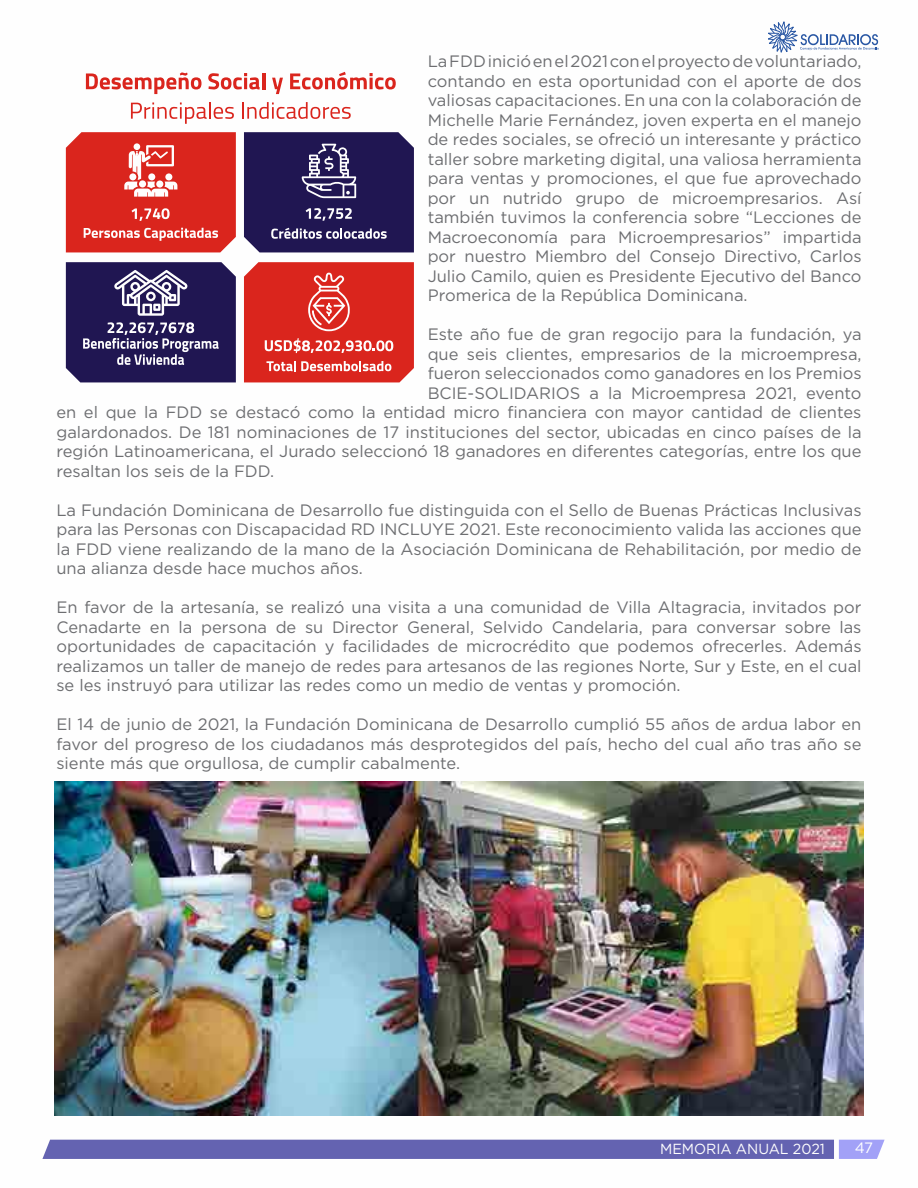
<style>
.page{position:relative;width:918px;height:1188px;background:#fff}
.page>*{position:absolute;margin:0;border:0;box-sizing:border-box;transform-origin:0 0}
.t1{font:16.5px/19.5px "Gotham";color:#6d6e71;text-align:justify}
.t2{font:15px "Gotham";color:#fff}
.t3{font:14.55px "Gotham";color:#fefefe}
</style>
<div class="page">
<div style="left:42px;top:1140px;width:843px;height:19px;background:#6463b1"></div>
<svg style="left:768px;top:21px;width:111px;height:32px"></svg>
<svg style="left:86px;top:72px;width:116px;height:22px"></svg>
<svg style="left:208px;top:73px;width:52px;height:16px"></svg>
<hr style="left:262px;top:73px;width:3px;height:16px;background:#da251d">
<svg style="left:272px;top:78px;width:11px;height:16px"></svg>
<svg style="left:290px;top:72px;width:106px;height:17px"></svg>
<svg style="left:131px;top:102px;width:103px;height:22px"></svg>
<svg style="left:242px;top:102px;width:109px;height:17px"></svg>
<svg style="left:244px;top:132px;width:170px;height:120px;background:#332a61"></svg>
<svg style="left:244px;top:262px;width:170px;height:120px;background:#dd3c35"></svg>
<svg style="left:66px;top:132px;width:170px;height:120px;background:#dd3c35"></svg>
<svg style="left:66px;top:262px;width:170px;height:120px;background:#3b3267"></svg>
<img style="left:54px;top:782px;width:810px;height:333px">
<p class="t1" style="left:428px;top:51px;width:435px">La FDD inició en el 2021 con el proyecto de voluntariado, contando en esta oportunidad con el aporte de dos valiosas capacitaciones. En una con la colaboración de Michelle Marie Fernández, joven experta en el manejo de redes sociales, se ofreció un interesante y práctico taller sobre marketing digital, una valiosa herramienta para ventas y promociones, el que fue aprovechado por un nutrido grupo de microempresarios. Así también tuvimos la conferencia sobre “Lecciones de Macroeconomía para Microempresarios” impartida por nuestro Miembro del Consejo Directivo, Carlos Julio Camilo, quien es Presidente Ejecutivo del Banco Promerica de la República Dominicana.</p>
<p class="t1" style="left:428px;top:324px;width:435px">Este año fue de gran regocijo para la fundación, ya</p>
<p class="t1" style="left:428px;top:344px;width:435px">que seis clientes, empresarios de la microempresa,</p>
<p class="t1" style="left:428px;top:363px;width:435px">fueron seleccionados como ganadores en los Premios</p>
<p class="t1" style="left:428px;top:383px;width:435px">BCIE-SOLIDARIOS a la Microempresa 2021, evento</p>
<p class="t1" style="left:56px;top:402px;width:807px">en el que la FDD se destacó como la entidad micro financiera con mayor cantidad de clientes</p>
<p class="t1" style="left:56px;top:422px;width:807px">galardonados. De 181 nominaciones de 17 instituciones del sector, ubicadas en cinco países de la</p>
<p class="t1" style="left:56px;top:441px;width:807px">región Latinoamericana, el Jurado seleccionó 18 ganadores en diferentes categorías, entre los que</p>
<p class="t1" style="left:56px;top:461px;width:219px">resaltan los seis de la FDD.</p>
<p class="t1" style="left:56px;top:500px;width:807px">La Fundación Dominicana de Desarrollo fue distinguida con el Sello de Buenas Prácticas Inclusivas para las Personas con Discapacidad RD INCLUYE 2021. Este reconocimiento valida las acciones que la FDD viene realizando de la mano de la Asociación Dominicana de Rehabilitación, por medio de una alianza desde hace muchos años.</p>
<p class="t1" style="left:56px;top:597px;width:807px">En favor de la artesanía, se realizó una visita a una comunidad de Villa Altagracia, invitados por Cenadarte en la persona de su Director General, Selvido Candelaria, para conversar sobre las oportunidades de capacitación y facilidades de microcrédito que podemos ofrecerles. Además realizamos un taller de manejo de redes para artesanos de las regiones Norte, Sur y Este, en el cual se les instruyó para utilizar las redes como un medio de ventas y promoción.</p>
<p class="t1" style="left:56px;top:714px;width:807px">El 14 de junio de 2021, la Fundación Dominicana de Desarrollo cumplió 55 años de ardua labor en favor del progreso de los ciudadanos más desprotegidos del país, hecho del cual año tras año se siente más que orgullosa, de cumplir cabalmente.</p>
<p class="t3" style="left:660px;top:1140px;width:166px">MEMORIA ANUAL 2021</p>
<p class="t2" style="left:855px;top:1138px;width:20px">47</p>
</div>
